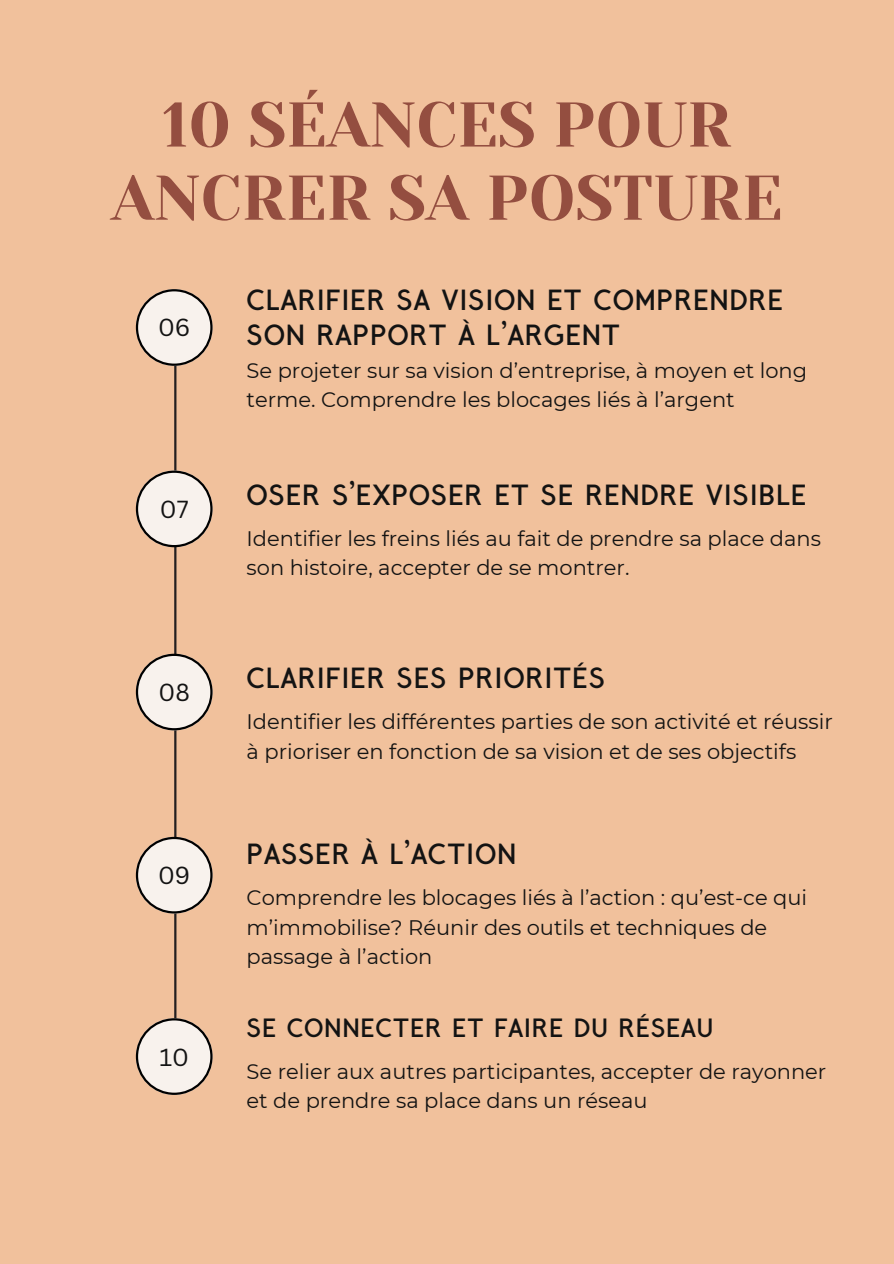
<style>
.page{position:relative;width:894px;height:1264px;background:#fff}
.page>*{position:absolute;margin:0;border:0;box-sizing:border-box;transform-origin:0 0}
.t1{font:63px/73.2px "Yeseva One";color:#944e40;text-align:center}
.t2{font:700 25.5px/34.8px "Crusoe Text";letter-spacing:.025em;color:#131313}
.t3{font:24px "Canva Sans";color:#131313}
.t4{font:700 23.1px "Crusoe Text";letter-spacing:.025em;color:#131313}
.t5{font:21px/29.2px "Montserrat";color:#131313}
</style>
<div class="page">
<div style="left:0;top:0;width:893px;height:1263px;background:#f1c19c"></div>
<hr style="left:174px;top:328px;width:2px;height:738px;background:#231f20">
<svg style="left:136px;top:289px;width:76px;height:77px"></svg>
<svg style="left:136px;top:470px;width:76px;height:77px"></svg>
<svg style="left:136px;top:653px;width:76px;height:77px"></svg>
<svg style="left:136px;top:836px;width:76px;height:77px"></svg>
<svg style="left:136px;top:1018px;width:76px;height:76px"></svg>
<p class="t1" style="left:111px;top:89px;width:672px">10 SÉANCES POUR<br>ANCRER SA POSTURE</p>
<h1 class="t3" style="left:158px;top:311px;width:34px">06</h1>
<p class="t3" style="left:160px;top:492px;width:30px">07</p>
<p class="t3" style="left:158px;top:675px;width:33px">08</p>
<p class="t3" style="left:158px;top:858px;width:34px">09</p>
<p class="t3" style="left:159px;top:1039px;width:31px">10</p>
<h2 class="t2" style="left:246px;top:285px;width:538px">CLARIFIER SA VISION ET COMPRENDRE<br>SON RAPPORT À L’ARGENT</h2>
<p class="t5" style="left:246px;top:355px;width:562px">Se projeter sur sa vision d’entreprise, à moyen et long terme. Comprendre les blocages liés à l’argent</p>
<h2 class="t2" style="left:246px;top:480px;width:561px">OSER S’EXPOSER ET SE RENDRE VISIBLE</h2>
<p class="t5" style="left:246px;top:524px;width:576px">Identifier les freins liés au fait de prendre sa place dans son histoire, accepter de se montrer.</p>
<h2 class="t2" style="left:246px;top:663px;width:360px">CLARIFIER SES PRIORITÉS</h2>
<p class="t5" style="left:246px;top:707px;width:587px">Identifier les différentes parties de son activité et réussir à prioriser en fonction de sa vision et de ses objectifs</p>
<h2 class="t2" style="left:246px;top:838px;width:271px">PASSER À L’ACTION</h2>
<p class="t5" style="left:246px;top:883px;width:562px">Comprendre les blocages liés à l’action : qu’est-ce qui m’immobilise? Réunir des outils et techniques de passage à l’action</p>
<h2 class="t4" style="left:246px;top:1012px;width:468px">SE CONNECTER ET FAIRE DU RÉSEAU</h2>
<p class="t5" style="left:246px;top:1056px;width:581px">Se relier aux autres participantes, accepter de rayonner et de prendre sa place dans un réseau</p>
</div>
